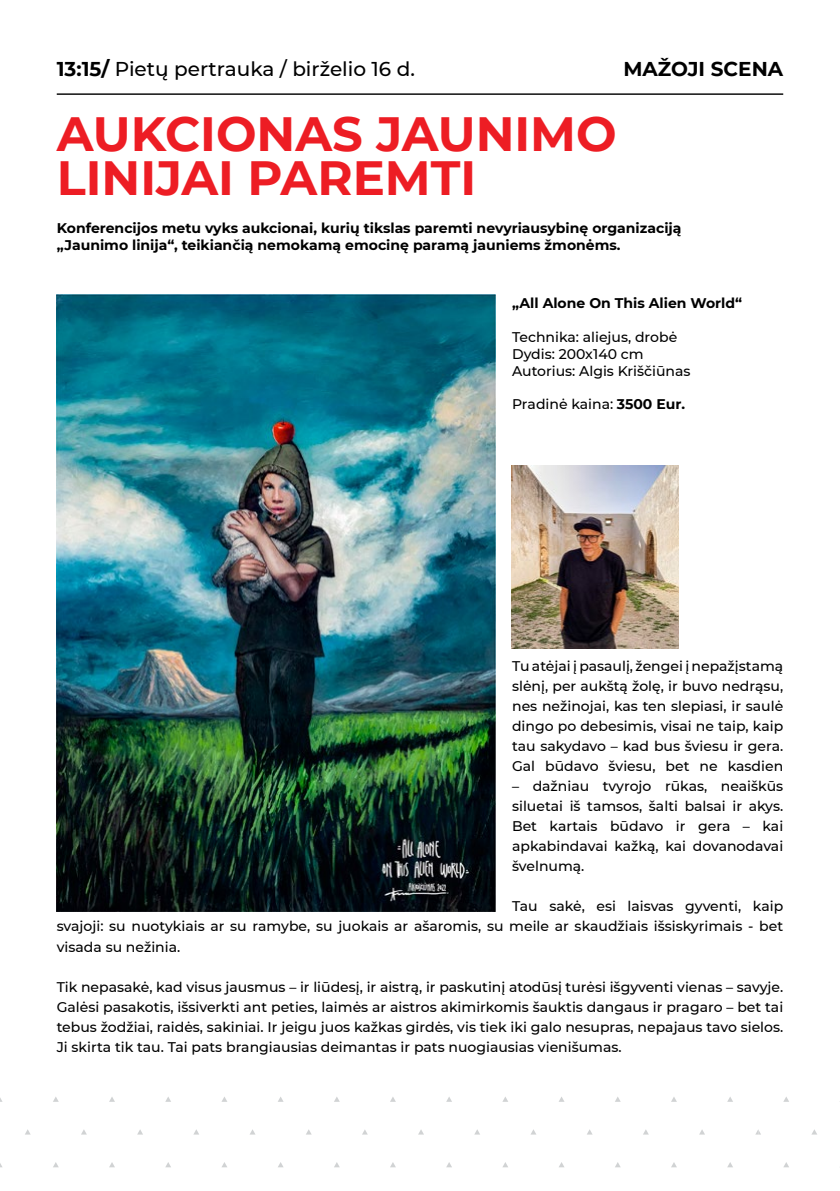
<style>
.page{position:relative;width:840px;height:1191px;background:#fff}
.page>*{position:absolute;margin:0;border:0;box-sizing:border-box;transform-origin:0 0}
.t1{font:700 48px/44px "Montserrat";color:#ed1d24}
.t2{font:500 20px "Montserrat";color:#000}
.t3{font:700 20px "Montserrat";color:#000}
.t4{font:500 14px/20px "Montserrat";color:#000;text-align:justify}
.t5{font:700 14px/16.8px "Montserrat";color:#000}
.s1{font-weight:700}
</style>
<div class="page">
<img style="left:511px;top:465px;width:167px;height:183px">
<img style="left:57px;top:295px;width:438px;height:616px">
<svg style="left:53px;top:1097px;width:5px;height:4px"></svg>
<svg style="left:109px;top:1097px;width:6px;height:4px"></svg>
<svg style="left:166px;top:1097px;width:5px;height:4px"></svg>
<svg style="left:222px;top:1097px;width:5px;height:4px"></svg>
<svg style="left:278px;top:1097px;width:5px;height:4px"></svg>
<svg style="left:334px;top:1097px;width:5px;height:4px"></svg>
<svg style="left:25px;top:1129px;width:5px;height:5px"></svg>
<svg style="left:81px;top:1130px;width:6px;height:4px"></svg>
<svg style="left:137px;top:1129px;width:6px;height:5px"></svg>
<svg style="left:194px;top:1129px;width:5px;height:5px"></svg>
<svg style="left:250px;top:1129px;width:5px;height:5px"></svg>
<svg style="left:306px;top:1129px;width:5px;height:5px"></svg>
<svg style="left:53px;top:1162px;width:6px;height:5px"></svg>
<svg style="left:109px;top:1162px;width:6px;height:5px"></svg>
<svg style="left:165px;top:1162px;width:6px;height:5px"></svg>
<svg style="left:222px;top:1162px;width:5px;height:5px"></svg>
<svg style="left:278px;top:1162px;width:5px;height:5px"></svg>
<svg style="left:334px;top:1162px;width:5px;height:5px"></svg>
<svg style="left:390px;top:1097px;width:5px;height:4px"></svg>
<svg style="left:447px;top:1097px;width:5px;height:4px"></svg>
<svg style="left:503px;top:1097px;width:5px;height:4px"></svg>
<svg style="left:559px;top:1097px;width:5px;height:4px"></svg>
<svg style="left:615px;top:1097px;width:5px;height:4px"></svg>
<svg style="left:671px;top:1097px;width:5px;height:4px"></svg>
<svg style="left:728px;top:1097px;width:4px;height:4px"></svg>
<svg style="left:362px;top:1130px;width:5px;height:4px"></svg>
<svg style="left:418px;top:1130px;width:6px;height:4px"></svg>
<svg style="left:475px;top:1129px;width:5px;height:5px"></svg>
<svg style="left:531px;top:1129px;width:5px;height:5px"></svg>
<svg style="left:587px;top:1129px;width:5px;height:5px"></svg>
<svg style="left:643px;top:1129px;width:5px;height:5px"></svg>
<svg style="left:699px;top:1130px;width:5px;height:4px"></svg>
<svg style="left:390px;top:1162px;width:5px;height:5px"></svg>
<svg style="left:446px;top:1162px;width:6px;height:5px"></svg>
<svg style="left:503px;top:1162px;width:5px;height:5px"></svg>
<svg style="left:559px;top:1162px;width:5px;height:5px"></svg>
<svg style="left:615px;top:1162px;width:5px;height:5px"></svg>
<svg style="left:671px;top:1162px;width:5px;height:5px"></svg>
<svg style="left:727px;top:1162px;width:5px;height:5px"></svg>
<svg style="left:784px;top:1097px;width:4px;height:4px"></svg>
<svg style="left:756px;top:1129px;width:4px;height:5px"></svg>
<svg style="left:812px;top:1129px;width:4px;height:5px"></svg>
<svg style="left:783px;top:1162px;width:5px;height:5px"></svg>
<hr style="left:57px;top:93px;width:725px;height:2px;background:#000">
<h2 class="t2" style="left:57px;top:57px;width:359px"><span class="s1">13:15/</span> Pietų pertrauka / birželio 16 d.</h2>
<h2 class="t3" style="left:623px;top:57px;width:161px">MAŽOJI SCENA</h2>
<h1 class="t1" style="left:57px;top:112px;width:561px">AUKCIONAS JAUNIMO<br>LINIJAI PAREMTI</h1>
<p class="t5" style="left:57px;top:220px;width:626px">Konferencijos metu vyks aukcionai, kurių tikslas paremti nevyriausybinę organizaciją „Jaunimo linija“, teikiančią nemokamą emocinę paramą jauniems žmonėms.</p>
<p class="t5" style="left:512px;top:295px;width:231px">„All Alone On This Alien World“</p>
<p class="t4" style="left:512px;top:328px;width:180px;line-height:16.8px;text-align:left">Technika: aliejus, drobė<br>Dydis: 200x140 cm<br>Autorius: Algis Kriščiūnas</p>
<p class="t4" style="left:512px;top:394px;width:174px">Pradinė kaina: <span class="s1">3500 Eur.</span></p>
<p class="t4" style="left:512px;top:656px;width:272px">Tu atėjai į pasaulį, žengei į nepažįstamą slėnį, per aukštą žolę, ir buvo nedrąsu, nes nežinojai, kas ten slepiasi, ir saulė dingo po debesimis, visai ne taip, kaip tau sakydavo – kad bus šviesu ir gera.<br>Gal būdavo šviesu, bet ne kasdien</p>
<p class="t4" style="left:512px;top:776px;width:272px">– dažniau tvyrojo rūkas, neaiškūs siluetai iš tamsos, šalti balsai ir akys.<br>Bet kartais būdavo ir gera – kai apkabindavai kažką, kai dovanodavai švelnumą.</p>
<p class="t4" style="left:57px;top:896px;width:727px;text-indent:455px">Tau sakė, esi laisvas gyventi, kaip svajoji: su nuotykiais ar su ramybe, su juokais ar ašaromis, su meile ar skaudžiais išsiskyrimais - bet visada su nežinia.</p>
<p class="t4" style="left:57px;top:976px;width:727px">Tik nepasakė, kad visus jausmus – ir liūdesį, ir aistrą, ir paskutinį atodūsį turėsi išgyventi vienas – savyje.<br>Galėsi pasakotis, išsiverkti ant peties, laimės ar aistros akimirkomis šauktis dangaus ir pragaro – bet tai tebus žodžiai, raidės, sakiniai. Ir jeigu juos kažkas girdės, vis tiek iki galo nesupras, nepajaus tavo sielos.<br>Ji skirta tik tau. Tai pats brangiausias deimantas ir pats nuogiausias vienišumas.</p>
</div>
